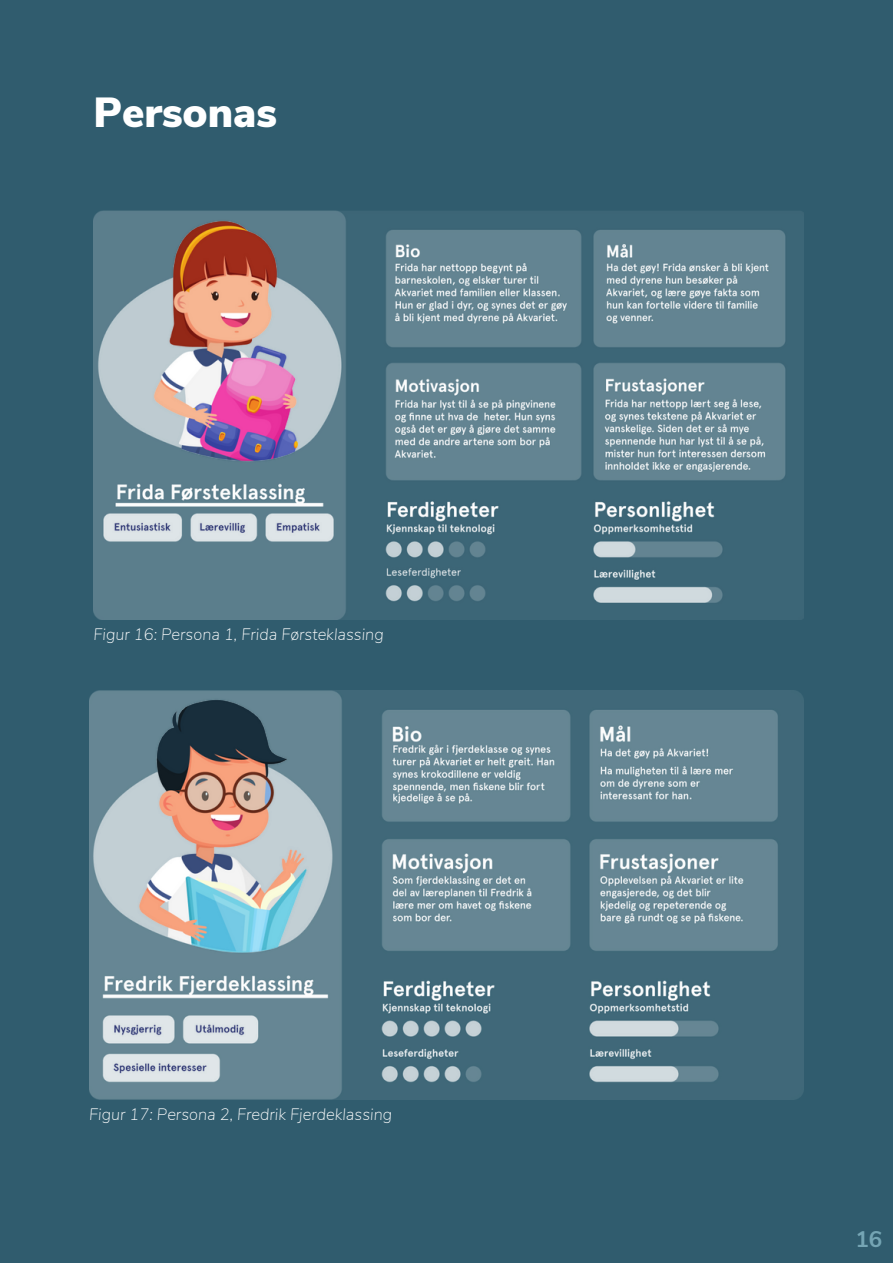
<style>
.page{position:relative;width:893px;height:1264px;background:#fff}
.page>*{position:absolute;margin:0;border:0;box-sizing:border-box;transform-origin:0 0}
.t1{font:900 42px "Nunito Sans";color:#fff}
.t2{font:700 22.5px "Nunito Sans";color:#75a5b4}
.t3{font:italic 200 16.5px "Nunito Sans";color:#fff}
</style>
<div class="page">
<div style="left:0;top:0;width:892px;height:1262px;background:#305c6e"></div>
<img style="left:94px;top:211px;width:709px;height:408px">
<img style="left:89px;top:690px;width:714px;height:409px">
<p class="t1" style="left:94px;top:84px;width:185px">Personas</p>
<p class="t3" style="left:94px;top:623px;width:292px">Figur 16: Persona 1, Frida Førsteklassing</p>
<p class="t3" style="left:89px;top:1103px;width:304px">Figur 17: Persona 2, Fredrik Fjerdeklassing</p>
<p class="t2" style="left:855px;top:1224px;width:28px">16</p>
</div>
